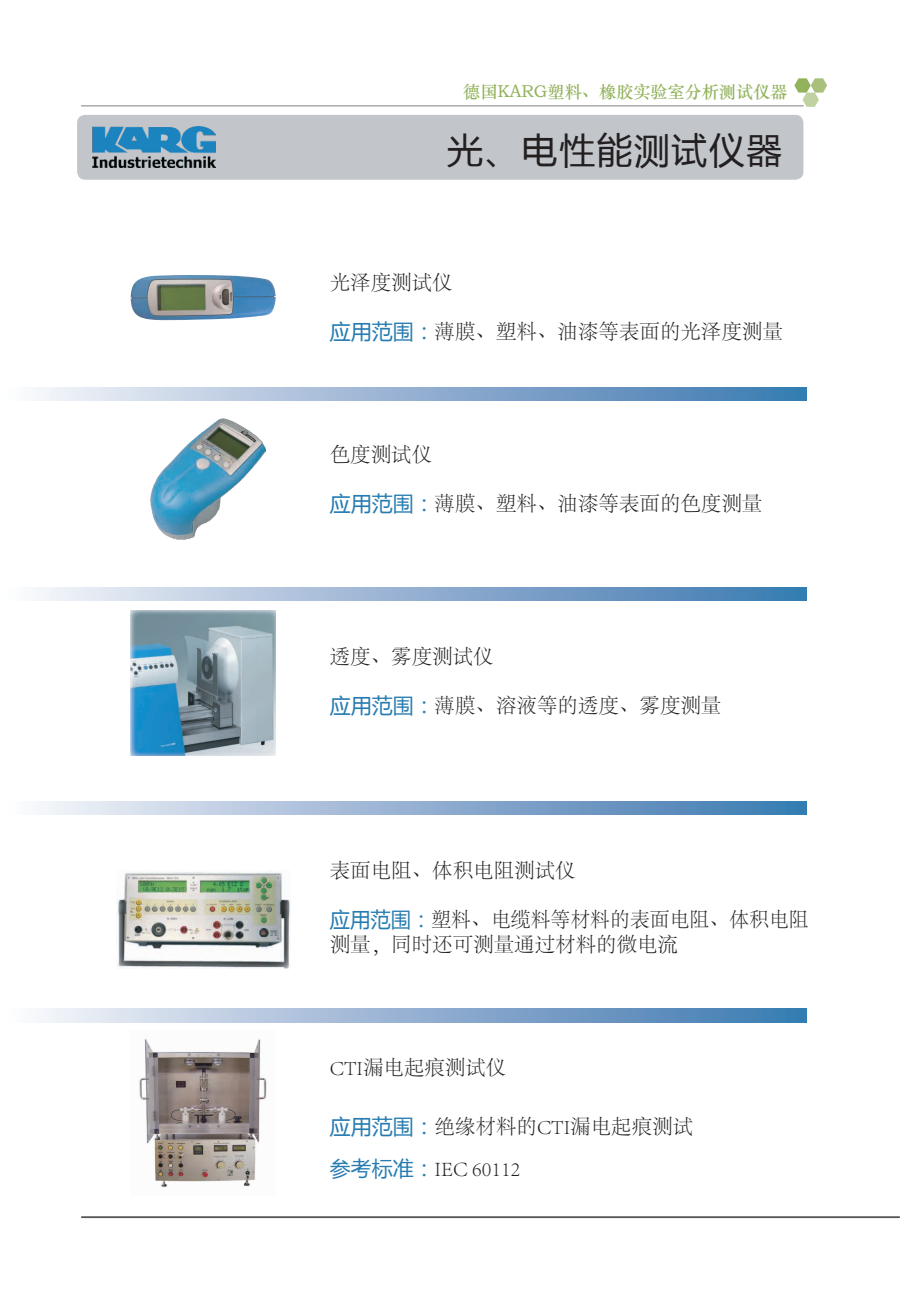
<style>
.page{position:relative;width:906px;height:1289px;background:#fff}
.page>*{position:absolute;margin:0;border:0;box-sizing:border-box;transform-origin:0 0}
.t1{font:35.55px "Microsoft Ya Hei";letter-spacing:.05em;color:#231f20}
.t2{font:300 21px "Adobe Song Std";color:#231f20}
.t3{font:300 20.55px/24.6px "Adobe Song Std";color:#231f20}
.t4{font:17.1px "ST Zhongsong";color:#92b35c}
.s1{font-family:"Microsoft Ya Hei";font-weight:400;font-size:21px;color:#267cb1}
.s2{font-family:"Microsoft Ya Hei";font-weight:400;color:#267cb1}
</style>
<div class="page">
<img style="left:131px;top:275px;width:145px;height:45px">
<img style="left:150px;top:418px;width:115px;height:122px">
<svg style="left:37px;top:587px;width:769px;height:13px;background:#93b2d2"></svg>
<img style="left:116px;top:870px;width:174px;height:98px">
<img style="left:139px;top:1039px;width:128px;height:148px">
<img style="left:131px;top:610px;width:145px;height:145px">
<svg style="left:39px;top:801px;width:767px;height:13px;background:#94b2d2"></svg>
<svg style="left:39px;top:1008px;width:767px;height:14px;background:#94b2d2"></svg>
<svg style="left:37px;top:387px;width:769px;height:13px;background:#93b2d2"></svg>
<div style="left:77px;top:115px;width:726px;height:65px;background:#c2c6ca;border-radius:8px"></div>
<svg style="left:81px;top:78px;width:746px;height:29px"></svg>
<img style="left:93px;top:127px;width:123px;height:41px">
<div style="left:81px;top:1216px;width:819px;height:1px;border:1px solid #57585a"></div>
<p class="t4" style="left:463px;top:80px;width:326px">德国KARG塑料、橡胶实验室分析测试仪器</p>
<p class="t1" style="left:447px;top:126px;width:336px">光、电性能测试仪器</p>
<p class="t3" style="left:330px;top:271px;width:124px">光泽度测试仪</p>
<p class="t3" style="left:330px;top:320px;width:454px"><span class="s1">应用范围：</span>薄膜、塑料、油漆等表面的光泽度测量</p>
<p class="t3" style="left:330px;top:443px;width:104px">色度测试仪</p>
<p class="t3" style="left:330px;top:492px;width:434px"><span class="s1">应用范围：</span>薄膜、塑料、油漆等表面的色度测量</p>
<p class="t3" style="left:330px;top:645px;width:165px">透度、雾度测试仪</p>
<p class="t3" style="left:330px;top:694px;width:393px"><span class="s1">应用范围：</span>薄膜、溶液等的透度、雾度测量</p>
<p class="t3" style="left:330px;top:859px;width:247px">表面电阻、体积电阻测试仪</p>
<p class="t3" style="left:330px;top:908px;width:480px"><span class="s1">应用范围：</span>塑料、电缆料等材料的表面电阻、体积电阻测量，同时还可测量通过材料的微电流</p>
<p class="t3" style="left:330px;top:1055px;width:178px">CTI漏电起痕测试仪</p>
<p class="t3" style="left:330px;top:1114px;width:365px"><span class="s1">应用范围：</span>绝缘材料的CTI漏电起痕测试</p>
<p class="t2" style="left:330px;top:1156px;width:192px"><span class="s2">参考标准：</span>IEC 60112</p>
</div>
